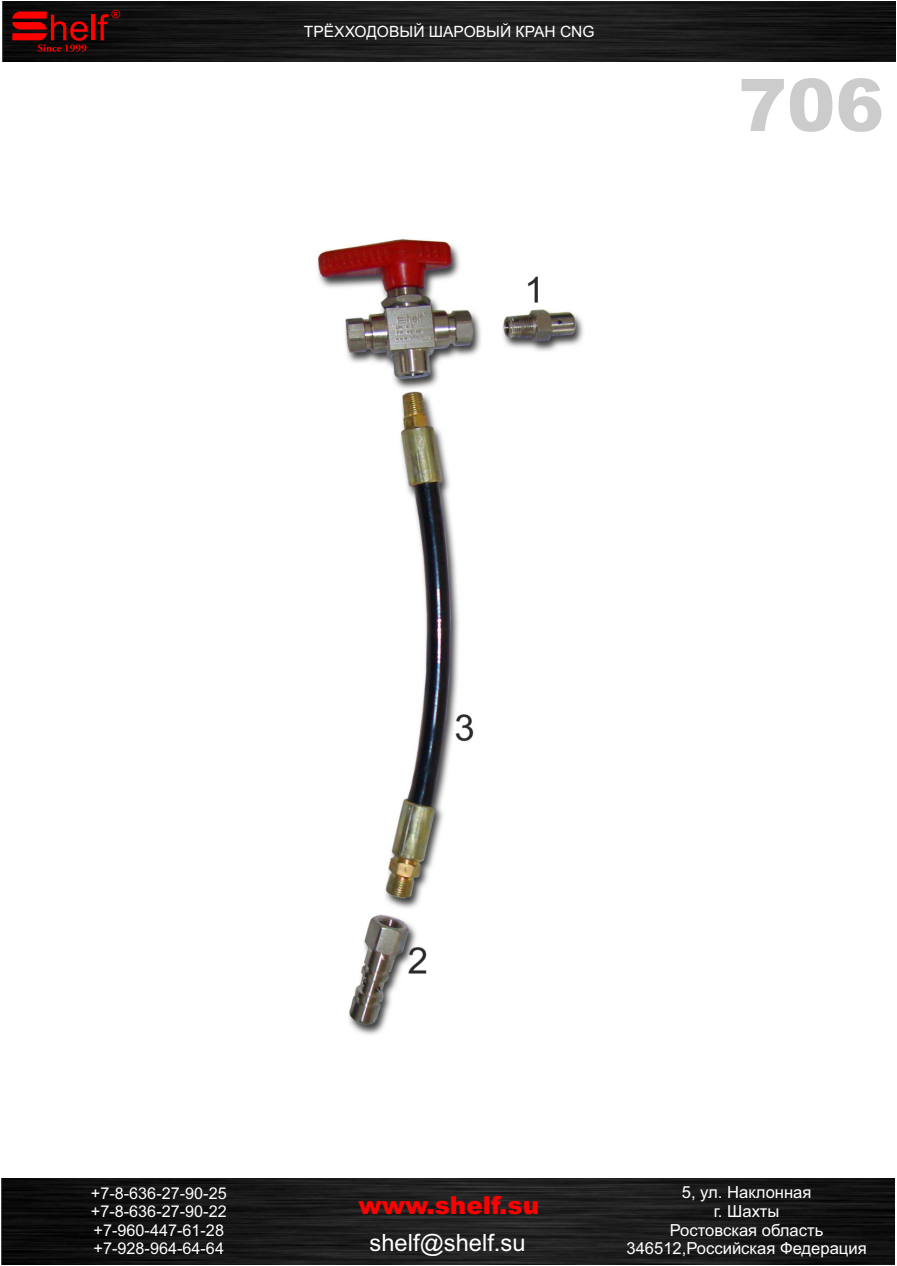
<style>
.page{position:relative;width:897px;height:1266px;background:#fff}
.page>*{position:absolute;margin:0;border:0;box-sizing:border-box;transform-origin:0 0}
.t1{font:900 72.75px "Arial";color:#ccc}
.t2{font:900 24.75px "Arial";color:#f00}
.t3{font:23.7px "Arial";color:#fff}
.t4{font:16.65px/18.6px "Arial";color:#fff;text-align:center}
.t5{font:16.2px/18.1px "Arial";color:#fff}
.t6{font:15.6px "Arial";color:#fff}
</style>
<div class="page">
<img style="left:3px;top:2px;width:892px;height:60px">
<img style="left:317px;top:239px;width:267px;height:796px">
<img style="left:2px;top:1178px;width:892px;height:86px">
<svg style="left:12px;top:12px;width:76px;height:40px;background:#660707"></svg>
<hr style="left:92px;top:15px;width:3px;height:25px;background:#f00">
<svg style="left:98px;top:10px;width:22px;height:30px"></svg>
<p class="t6" style="left:304px;top:26px;width:292px">ТРЁХХОДОВЫЙ ШАРОВЫЙ КРАН CNG</p>
<h1 class="t1" style="left:738px;top:79px;width:147px">706</h1>
<p class="t5" style="left:91px;top:1186px;width:137px">+7-8-636-27-90-25 +7-8-636-27-90-22 +7-960-447-61-28 +7-928-964-64-64</p>
<h2 class="t2" style="left:358px;top:1196px;width:182px">www.shelf.su</h2>
<p class="t4" style="left:626px;top:1185px;width:242px">5, ул. Наклонная<br>г. Шахты<br>Ростовская область<br>346512,Российская Федерация</p>
<h3 class="t3" style="left:370px;top:1233px;width:158px">shelf@shelf.su</h3>
</div>
